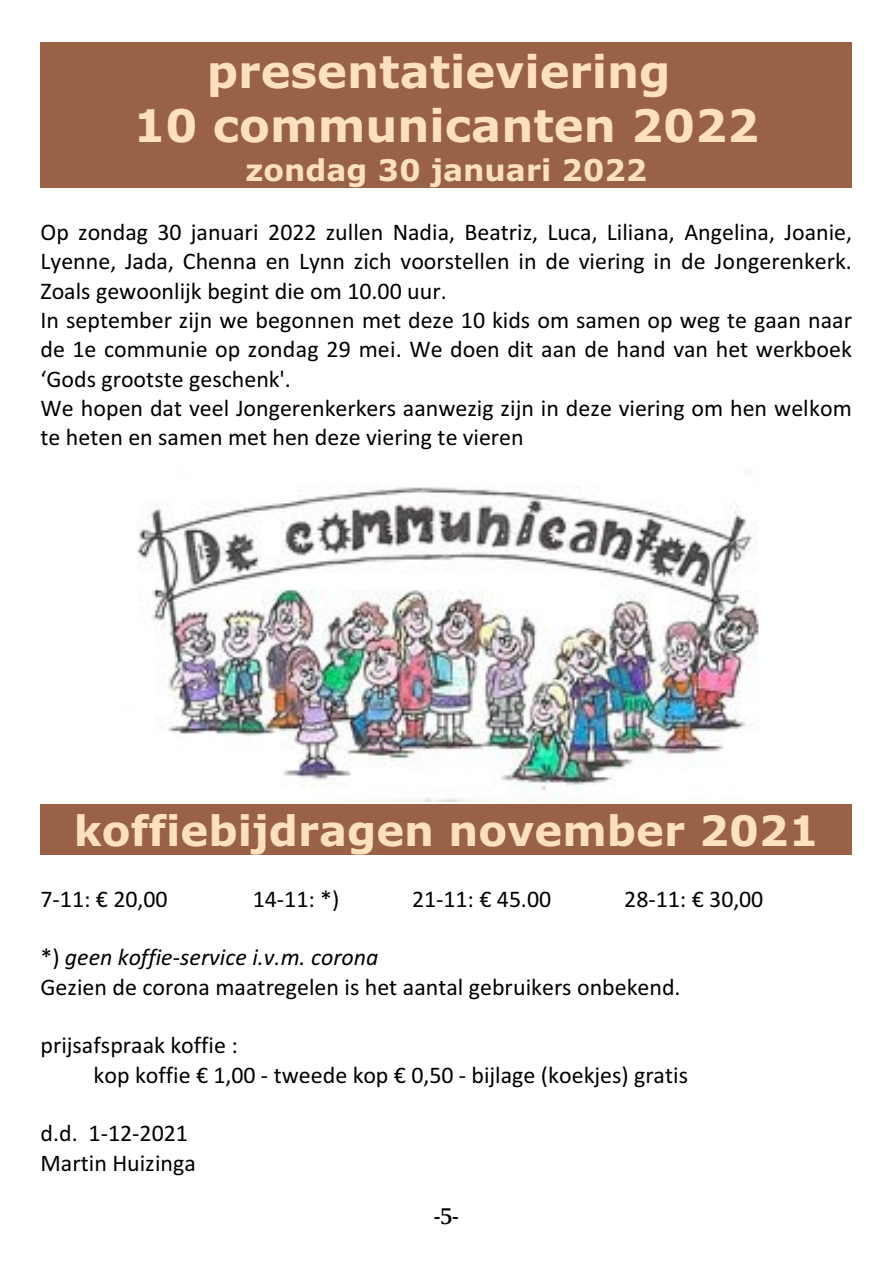
<style>
.page{position:relative;width:893px;height:1263px;background:#fff}
.page>*{position:absolute;margin:0;border:0;box-sizing:border-box;transform-origin:0 0}
.t1{font:700 45px/54.3px "Verdana";color:#ffe0bf;text-align:center}
.t2{font:700 42px "Verdana";color:#ffe0bf}
.t3{font:700 30px "Verdana";letter-spacing:.005em;color:#ffe0bf}
.t4{font:24px/29.4px "Calibri";color:#000}
.t5{font:24px "Amerigo BT Medium A";color:#000}
.s1{font-style:italic}
</style>
<div class="page">
<div style="left:40px;top:42px;width:812px;height:55px;background:#996145"></div>
<div style="left:40px;top:97px;width:812px;height:54px;background:#996145"></div>
<div style="left:40px;top:151px;width:812px;height:36px;background:#996145"></div>
<div style="left:40px;top:804px;width:812px;height:50px;background:#996145"></div>
<img style="left:137px;top:487px;width:622px;height:315px">
<h1 class="t1" style="left:133px;top:48px;width:627px">presentatieviering<br>10 communicanten 2022</h1>
<p class="t3" style="left:245px;top:158px;width:403px">zondag 30 januari 2022</p>
<p class="t4" style="left:40px;top:219px;width:813px">Op zondag 30 januari 2022 zullen Nadia, Beatriz, Luca, Liliana, Angelina, Joanie, Lyenne, Jada, Chenna en Lynn zich voorstellen in de viering in de Jongerenkerk.<br>Zoals gewoonlijk begint die om 10.00 uur.<br>In september zijn we begonnen met deze 10 kids om samen op weg te gaan naar de 1e communie op zondag 29 mei. We doen dit aan de hand van het werkboek ‘Gods grootste geschenk'.<br>We hopen dat veel Jongerenkerkers aanwezig zijn in deze viering om hen welkom te heten en samen met hen deze viering te vieren</p>
<h2 class="t2" style="left:74px;top:814px;width:746px">koffiebijdragen november 2021</h2>
<p class="t4" style="left:40px;top:886px;width:129px">7-11: € 20,00</p>
<p class="t4" style="left:253px;top:886px;width:88px">14-11: *)</p>
<p class="t4" style="left:412px;top:886px;width:141px">21-11: € 45.00</p>
<p class="t4" style="left:624px;top:886px;width:141px">28-11: € 30,00</p>
<p class="t4" style="left:40px;top:944px;width:642px">*) <span class="s1">geen koffie-service i.v.m. corona<br></span>Gezien de corona maatregelen is het aantal gebruikers onbekend.</p>
<p class="t4" style="left:94px;top:1032px;width:596px;text-indent:-53px">prijsafspraak koffie :<br>kop koffie € 1,00 - tweede kop € 0,50 - bijlage (koekjes) gratis</p>
<p class="t4" style="left:40px;top:1120px;width:157px">d.d. 1-12-2021<br>Martin Huizinga</p>
<p class="t5" style="left:434px;top:1205px;width:26px">-5-</p>
</div>
